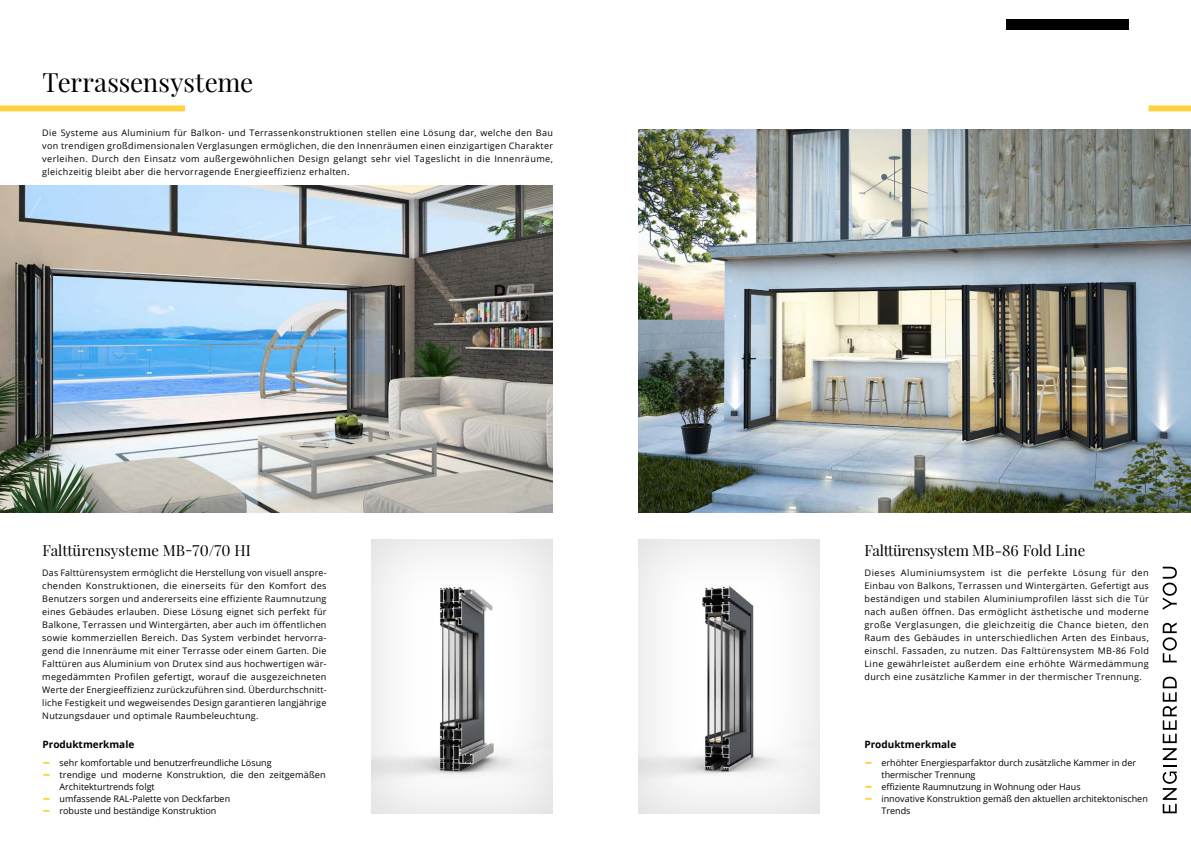
<style>
.page{position:relative;width:1191px;height:842px;background:#fff}
.page>*{position:absolute;margin:0;border:0;box-sizing:border-box;transform-origin:0 0}
.t1{font:26px "Playfair Display";letter-spacing:-.005em;color:#000}
.t2{font:26px "Open Sans";color:#ffd244}
.t3{font:15px "Playfair Display";letter-spacing:-.005em;color:#000}
.t4{font:700 10px "Open Sans";color:#000}
.t5{font:9px/13px "Open Sans";color:#000;text-align:justify}
</style>
<div class="page">
<svg style="left:638px;top:539px;width:181px;height:274px;fill:#f4f4f4"></svg>
<svg style="left:371px;top:539px;width:182px;height:274px;fill:#f4f4f4"></svg>
<img style="left:0;top:186px;width:553px;height:326px">
<img style="left:638px;top:129px;width:553px;height:383px">
<svg style="left:1162px;top:677px;width:14px;height:136px"></svg>
<svg style="left:1162px;top:622px;width:14px;height:40px"></svg>
<svg style="left:1162px;top:567px;width:14px;height:43px"></svg>
<div style="left:0;top:105px;width:185px;height:6px;background:#ffd244"></div>
<div style="left:1148px;top:105px;width:43px;height:6px;background:#ffd244"></div>
<div style="left:1006px;top:19px;width:122px;height:10px;background:#000"></div>
<h1 class="t1" style="left:43px;top:71px;width:212px">Terrassensysteme</h1>
<p class="t5" style="left:42px;top:126px;width:512px">Die Systeme aus Aluminium für Balkon- und Terrassenkonstruktionen stellen eine Lösung dar, welche den Bau von trendigen großdimensionalen Verglasungen ermöglichen, die den Innenräumen einen einzigartigen Charakter verleihen. Durch den Einsatz vom außergewöhnlichen Design gelangt sehr viel Tageslicht in die Innenräume, gleichzeitig bleibt aber die hervorragende Energieeffizienz erhalten.</p>
<h2 class="t3" style="left:43px;top:543px;width:210px">Falttürensysteme MB-70/70 HI</h2>
<p class="t5" style="left:42px;top:567px;width:286px">Das Falttürensystem ermöglicht die Herstellung von visuell anspre&shy;chenden Konstruktionen, die einerseits für den Komfort des Benutzers sorgen und andererseits eine effiziente Raumnutzung eines Gebäudes erlauben. Diese Lösung eignet sich perfekt für Balkone, Terrassen und Wintergärten, aber auch im öffentlichen sowie kommerziellen Bereich. Das System verbindet hervorra&shy;gend die Innenräume mit einer Terrasse oder einem Garten. Die Falttüren aus Aluminium von Drutex sind aus hochwertigen wär&shy;megedämmten Profilen gefertigt, worauf die ausgezeichneten Werte der Energieeffizienz zurückzuführen sind. Überdurchschnitt&shy;liche Festigkeit und wegweisendes Design garantieren langjährige Nutzungsdauer und optimale Raumbeleuchtung.</p>
<p class="t4" style="left:43px;top:740px;width:93px">Produktmerkmale</p>
<h1 class="t2" style="left:43px;top:750px;width:10px">-</h1>
<p class="t5" style="left:60px;top:757px;width:214px">sehr komfortable und benutzerfreundliche Lösung</p>
<h1 class="t2" style="left:43px;top:762px;width:10px">-</h1>
<p class="t5" style="left:60px;top:769px;width:268px;line-height:12px">trendige und moderne Konstruktion, die den zeitgemäßen<br>Architekturtrends folgt</p>
<h1 class="t2" style="left:43px;top:786px;width:10px">-</h1>
<p class="t5" style="left:60px;top:793px;width:172px">umfassende RAL-Palette von Deckfarben</p>
<h1 class="t2" style="left:43px;top:798px;width:10px">-</h1>
<p class="t5" style="left:60px;top:805px;width:158px">robuste und beständige Konstruktion</p>
<h2 class="t3" style="left:864px;top:543px;width:222px">Falttürensystem MB-86 Fold Line</h2>
<p class="t5" style="left:864px;top:567px;width:286px">Dieses Aluminiumsystem ist die perfekte Lösung für den Einbau von Balkons, Terrassen und Wintergärten. Gefertigt aus beständigen und stabilen Aluminiumprofilen lässt sich die Tür nach außen öffnen. Das ermöglicht ästhetische und moderne große Verglasungen, die gleichzeitig die Chance bieten, den Raum des Gebäudes in unterschiedlichen Arten des Einbaus, einschl. Fassaden, zu nutzen. Das Falttürensystem MB-86 Fold Line gewährleistet außerdem eine erhöhte Wärmedämmung durch eine zusätzliche Kammer in der thermischer Trennung.</p>
<p class="t4" style="left:864px;top:740px;width:93px">Produktmerkmale</p>
<h1 class="t2" style="left:864px;top:750px;width:10px">-</h1>
<p class="t5" style="left:881px;top:757px;width:256px;line-height:12px">erhöhter Energiesparfaktor durch zusätzliche Kammer in der thermischer Trennung</p>
<h1 class="t2" style="left:864px;top:774px;width:10px">-</h1>
<p class="t5" style="left:881px;top:779px;width:201px">effiziente Raumnutzung in Wohnung oder Haus</p>
<h1 class="t2" style="left:864px;top:786px;width:10px">-</h1>
<p class="t5" style="left:881px;top:793px;width:268px;line-height:12px">innovative Konstruktion gemäß den aktuellen architektonischen<br>Trends</p>
</div>
